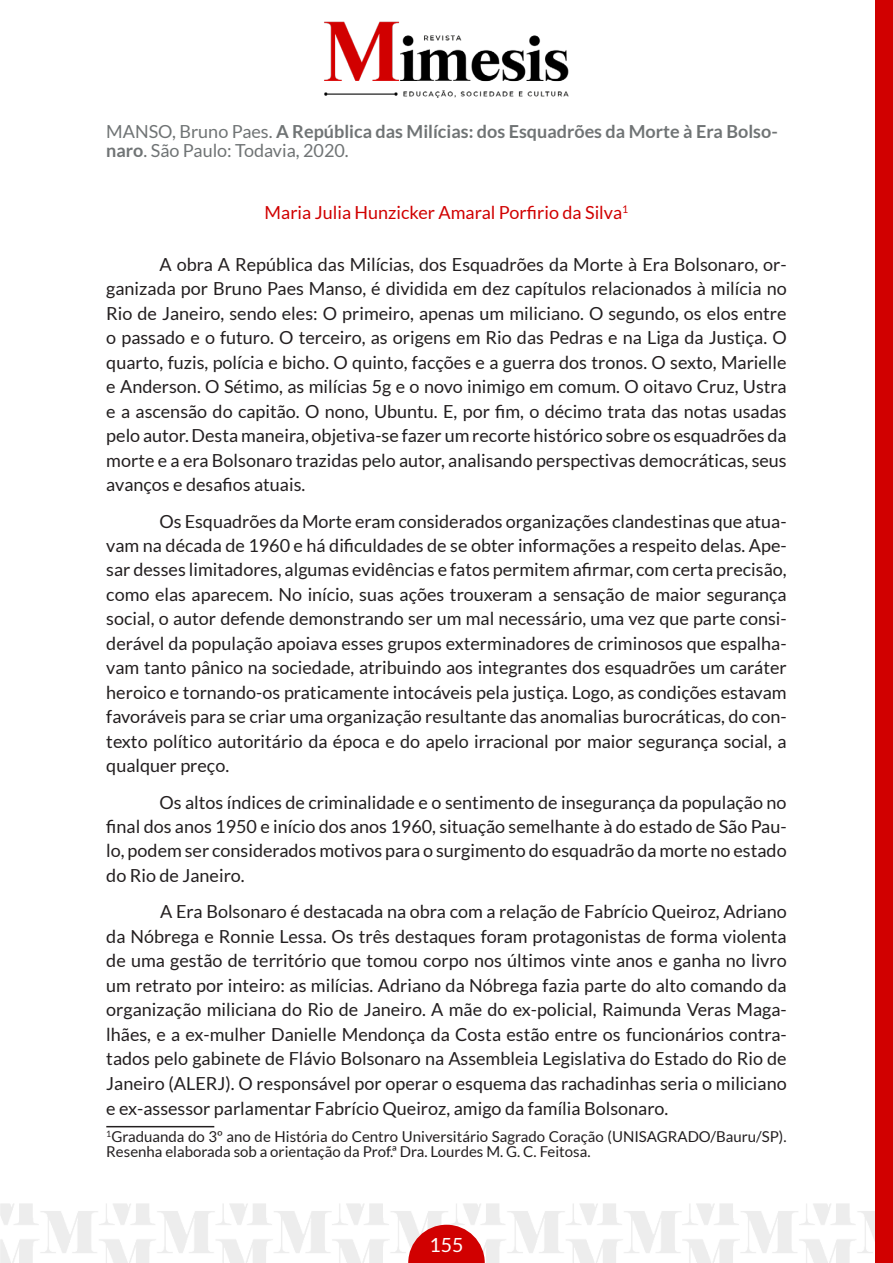
<style>
.page{position:relative;width:893px;height:1263px;background:#fff}
.page>*{position:absolute;margin:0;border:0;box-sizing:border-box;transform-origin:0 0}
.t1{font:19.5px "Lato";color:#fff}
.CORPO_DO_TEXTO{font:18px/24.5px "Lato";color:#231f20;text-align:justify}
.REFERÊNCIAS{font:700 18px/19px "Lato";color:#707475}
.SUBTÍTULO_NOME{font:18px "Lato";color:#d10000}
.t2{font:15px/15px "Lato";color:#231f20}
.s1{font-weight:400}
</style>
<div class="page">
<img style="left:0;top:1203px;width:876px;height:60px">
<svg style="left:408px;top:1225px;width:77px;height:38px;background:#d93535"></svg>
<div style="left:876px;top:0;width:17px;height:1263px;background:#d10000"></div>
<img style="left:324px;top:21px;width:245px;height:77px">
<hr style="left:106px;top:1126px;width:108px;height:1px;background:#231f20">
<p class="REFERÊNCIAS" style="left:106px;top:121px;width:673px"><span class="s1">MANSO, Bruno Paes.</span> A República das Milícias: dos Esquadrões da Morte à Era Bolso&shy;naro<span class="s1">. São Paulo: Todavia, 2020.</span></p>
<p class="SUBTÍTULO_NOME" style="left:265px;top:203px;width:365px">Maria Julia Hunzicker Amaral Porfirio da Silva<sup>1</sup></p>
<p class="CORPO_DO_TEXTO" style="left:106px;top:252px;width:682px;text-indent:53px">A obra A República das Milícias, dos Esquadrões da Morte à Era Bolsonaro, or&shy;ganizada por Bruno Paes Manso, é dividida em dez capítulos relacionados à milícia no Rio de Janeiro, sendo eles: O primeiro, apenas um miliciano. O segundo, os elos entre o passado e o futuro. O terceiro, as origens em Rio das Pedras e na Liga da Justiça. O quarto, fuzis, polícia e bicho. O quinto, facções e a guerra dos tronos. O sexto, Marielle e Anderson. O Sétimo, as milícias 5g e o novo inimigo em comum. O oitavo Cruz, Ustra e a ascensão do capitão. O nono, Ubuntu. E, por fim, o décimo trata das notas usadas pelo autor. Desta maneira, objetiva-se fazer um recorte histórico sobre os esquadrões da morte e a era Bolsonaro trazidas pelo autor, analisando perspectivas democráticas, seus avanços e desafios atuais.</p>
<p class="CORPO_DO_TEXTO" style="left:106px;top:509px;width:682px;text-indent:53px">Os Esquadrões da Morte eram considerados organizações clandestinas que atua&shy;vam na década de 1960 e há dificuldades de se obter informações a respeito delas. Ape&shy;sar desses limitadores, algumas evidências e fatos permitem afirmar, com certa precisão, como elas aparecem. No início, suas ações trouxeram a sensação de maior segurança social, o autor defende demonstrando ser um mal necessário, uma vez que parte consi&shy;derável da população apoiava esses grupos exterminadores de criminosos que espalha&shy;vam tanto pânico na sociedade, atribuindo aos integrantes dos esquadrões um caráter heroico e tornando-os praticamente intocáveis pela justiça. Logo, as condições estavam favoráveis para se criar uma organização resultante das anomalias burocráticas, do con&shy;texto político autoritário da época e do apelo irracional por maior segurança social, a qualquer preço.</p>
<p class="CORPO_DO_TEXTO" style="left:106px;top:790px;width:682px;text-indent:53px">Os altos índices de criminalidade e o sentimento de insegurança da população no final dos anos 1950 e início dos anos 1960, situação semelhante à do estado de São Pau&shy;lo, podem ser considerados motivos para o surgimento do esquadrão da morte no estado do Rio de Janeiro.</p>
<p class="CORPO_DO_TEXTO" style="left:106px;top:899px;width:682px;text-indent:54px">A Era Bolsonaro é destacada na obra com a relação de Fabrício Queiroz, Adriano da Nóbrega e Ronnie Lessa. Os três destaques foram protagonistas de forma violenta de uma gestão de território que tomou corpo nos últimos vinte anos e ganha no livro um retrato por inteiro: as milícias. Adriano da Nóbrega fazia parte do alto comando da organização miliciana do Rio de Janeiro. A mãe do ex-policial, Raimunda Veras Maga&shy;lhães, e a ex-mulher Danielle Mendonça da Costa estão entre os funcionários contra&shy;tados pelo gabinete de Flávio Bolsonaro na Assembleia Legislativa do Estado do Rio de Janeiro (ALERJ). O responsável por operar o esquema das rachadinhas seria o miliciano e ex-assessor parlamentar Fabrício Queiroz, amigo da família Bolsonaro.</p>
<p class="t2" style="left:106px;top:1129px;width:682px"><sup>1</sup>Graduanda do 3º ano de História do Centro Universitário Sagrado Coração (UNISAGRADO/Bauru/SP).<br>Resenha elaborada sob a orientação da Prof.ª Dra. Lourdes M. G. C. Feitosa.</p>
<p class="t1" style="left:429px;top:1234px;width:35px">155</p>
</div>
